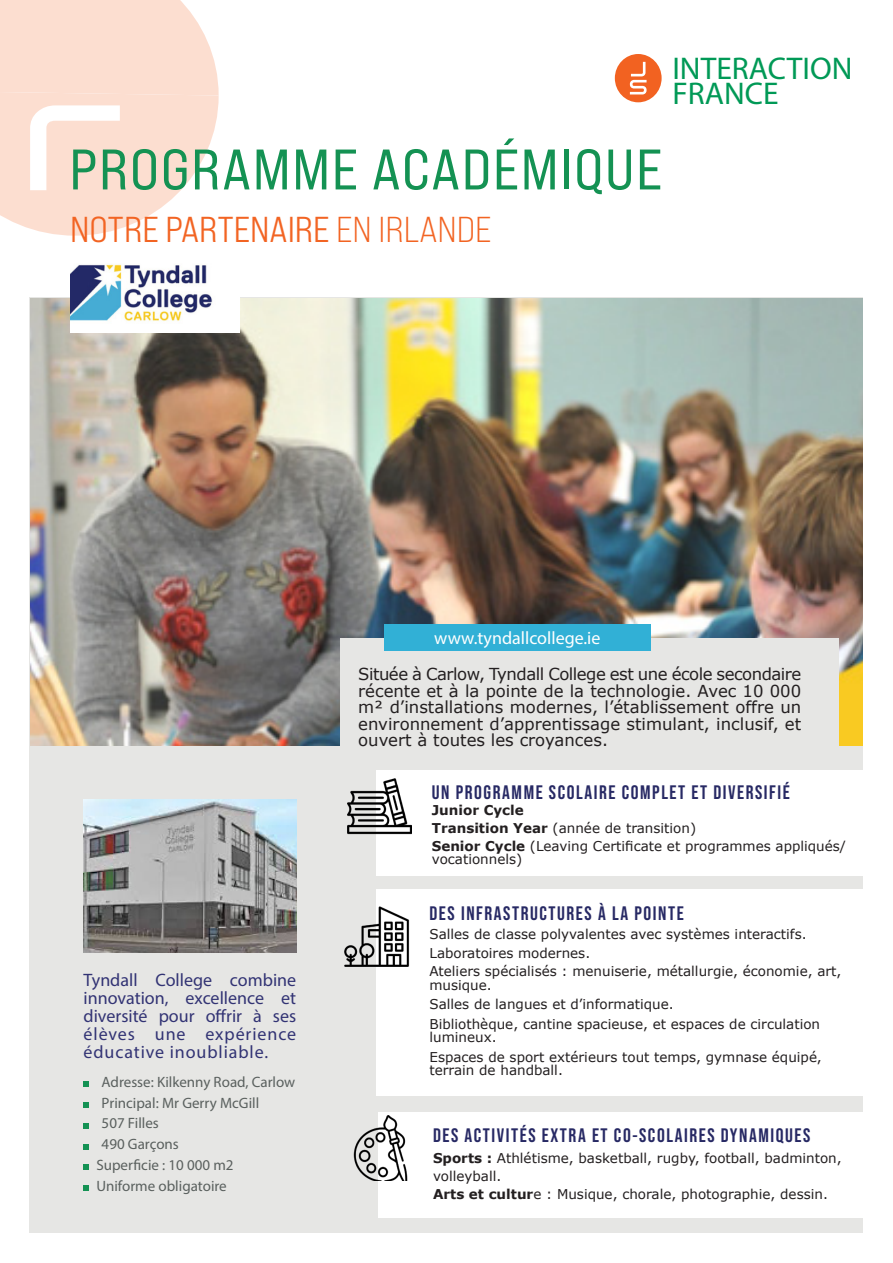
<style>
.page{position:relative;width:893px;height:1263px;background:#fff}
.page>*{position:absolute;margin:0;border:0;box-sizing:border-box;transform-origin:0 0}
.Content_Titillium_18_Gray{font:57px "Bebas Neue Pro Exp Rg";letter-spacing:.03em;color:#149253}
.Content_Source_Sans_7_Gray{font:36px "Bebas Neue Pro Exp Md";color:#f26423}
.t1{font:31.5px "Myriad Pro";color:#009956}
.t2{font:700 19.5px "Bebas Neue Pro";letter-spacing:.08em;color:#272964}
.Content_Source_Sans_7_Gray-2{font:18px/18px "Myriad Pro";letter-spacing:.05em;color:#323374;text-align:justify}
.Small_Header_12_C_White{font:18px "Myriad Pro";color:#fff}
.t3{font:16.5px/16.5px "Verdana";color:#231f20;text-align:justify}
.Content_Source_Sans_7_Gray_2{font:15px "Myriad Pro";color:#5a605e}
.t4{font:13.5px/13.5px "Verdana";color:#231f20}
.t5{font:700 13.5px "Verdana";color:#231f20}
.s1{font-family:"Bebas Neue Pro Exp Bk"}
.s2{font-weight:700}
</style>
<div class="page">
<div style="left:30px;top:298px;width:833px;height:935px;background:#e6e6e4"></div>
<img style="left:31px;top:298px;width:831px;height:447px">
<img style="left:84px;top:799px;width:212px;height:154px">
<div style="left:340px;top:638px;width:499px;height:132px;background:#e6e6e4"></div>
<div style="left:377px;top:770px;width:498px;height:105px;background:#fff"></div>
<div style="left:377px;top:889px;width:486px;height:207px;background:#fff"></div>
<div style="left:378px;top:1113px;width:497px;height:105px;background:#fff"></div>
<img style="left:353px;top:1116px;width:55px;height:64px">
<svg style="left:84px;top:1081px;width:5px;height:6px"></svg>
<svg style="left:84px;top:1102px;width:5px;height:6px"></svg>
<svg style="left:84px;top:1123px;width:5px;height:5px"></svg>
<svg style="left:84px;top:1144px;width:5px;height:5px"></svg>
<svg style="left:84px;top:1164px;width:5px;height:6px"></svg>
<svg style="left:84px;top:1185px;width:5px;height:6px"></svg>
<div style="left:384px;top:624px;width:267px;height:27px;background:#31b0d6"></div>
<svg style="left:615px;top:54px;width:47px;height:48px"></svg>
<img style="left:71px;top:264px;width:168px;height:68px">
<svg style="left:0;top:96px;width:219px;height:140px;fill:#fcded0"></svg>
<div style="left:0;top:0;width:219px;height:96px;background:#fcded0"></div>
<img style="left:348px;top:773px;width:63px;height:65px">
<img style="left:344px;top:902px;width:66px;height:68px">
<p class="Content_Titillium_18_Gray" style="left:69px;top:135px;width:594px">PROGRAMME ACADÉMIQUE</p>
<p class="Content_Source_Sans_7_Gray" style="left:70px;top:207px;width:423px">NOTRE PARTENAIRE <span class="s1">EN IRLANDE</span></p>
<p class="t1" style="left:672px;top:49px;width:182px">INTERACTION</p>
<p class="t1" style="left:672px;top:74px;width:108px">FRANCE</p>
<p class="Small_Header_12_C_White" style="left:434px;top:627px;width:168px">www.tyndallcollege.ie</p>
<p class="t3" style="left:358px;top:666px;width:445px">Située à Carlow, Tyndall College est une école secondaire récente et à la pointe de la technologie. Avec 10 000 m² d’installations modernes, l’établissement offre un environnement d’apprentissage stimulant, inclusif, et ouvert à toutes les croyances.</p>
<p class="t2" style="left:432px;top:781px;width:360px">UN PROGRAMME SCOLAIRE COMPLET ET DIVERSIFIÉ</p>
<p class="t5" style="left:432px;top:801px;width:94px">Junior Cycle</p>
<p class="t4" style="left:432px;top:821px;width:266px"><span class="s2">Transition Year</span> (année de transition)</p>
<p class="t4" style="left:432px;top:839px;width:416px"><span class="s2">Senior Cycle</span> (Leaving Certificate et programmes appliqués/ vocationnels)</p>
<p class="Content_Source_Sans_7_Gray-2" style="left:84px;top:970px;width:214px">Tyndall College combine innovation, excellence et diversité pour offrir à ses élèves une expérience éducative inoubliable.</p>
<p class="Content_Source_Sans_7_Gray_2" style="left:102px;top:1072px;width:195px">Adresse: Kilkenny Road, Carlow</p>
<p class="Content_Source_Sans_7_Gray_2" style="left:102px;top:1093px;width:159px">Principal: Mr Gerry McGill</p>
<p class="Content_Source_Sans_7_Gray_2" style="left:102px;top:1114px;width:59px">507 Filles</p>
<p class="Content_Source_Sans_7_Gray_2" style="left:102px;top:1135px;width:79px">490 Garçons</p>
<p class="Content_Source_Sans_7_Gray_2" style="left:96px;top:1156px;width:139px">Superficie : 10 000 m2</p>
<p class="Content_Source_Sans_7_Gray_2" style="left:96px;top:1176px;width:132px">Uniforme obligatoire</p>
<p class="t2" style="left:429px;top:902px;width:256px">DES INFRASTRUCTURES À LA POINTE</p>
<p class="t4" style="left:429px;top:927px;width:379px">Salles de classe polyvalentes avec systèmes interactifs.</p>
<p class="t4" style="left:429px;top:947px;width:162px">Laboratoires modernes.</p>
<p class="t4" style="left:429px;top:965px;width:413px">Ateliers spécialisés : menuiserie, métallurgie, économie, art, musique.</p>
<p class="t4" style="left:429px;top:998px;width:246px">Salles de langues et d’informatique.</p>
<p class="t4" style="left:429px;top:1017px;width:392px">Bibliothèque, cantine spacieuse, et espaces de circulation lumineux.</p>
<p class="t4" style="left:429px;top:1050px;width:394px">Espaces de sport extérieurs tout temps, gymnase équipé, terrain de handball.</p>
<p class="t2" style="left:433px;top:1124px;width:379px">DES ACTIVITÉS EXTRA ET CO-SCOLAIRES DYNAMIQUES</p>
<p class="t4" style="left:433px;top:1149px;width:410px;line-height:18px"><span class="s2">Sports :</span> Athlétisme, basketball, rugby, football, badminton, volleyball.</p>
<p class="t4" style="left:433px;top:1188px;width:396px"><span class="s2">Arts et cultur</span>e : Musique, chorale, photographie, dessin.</p>
</div>
